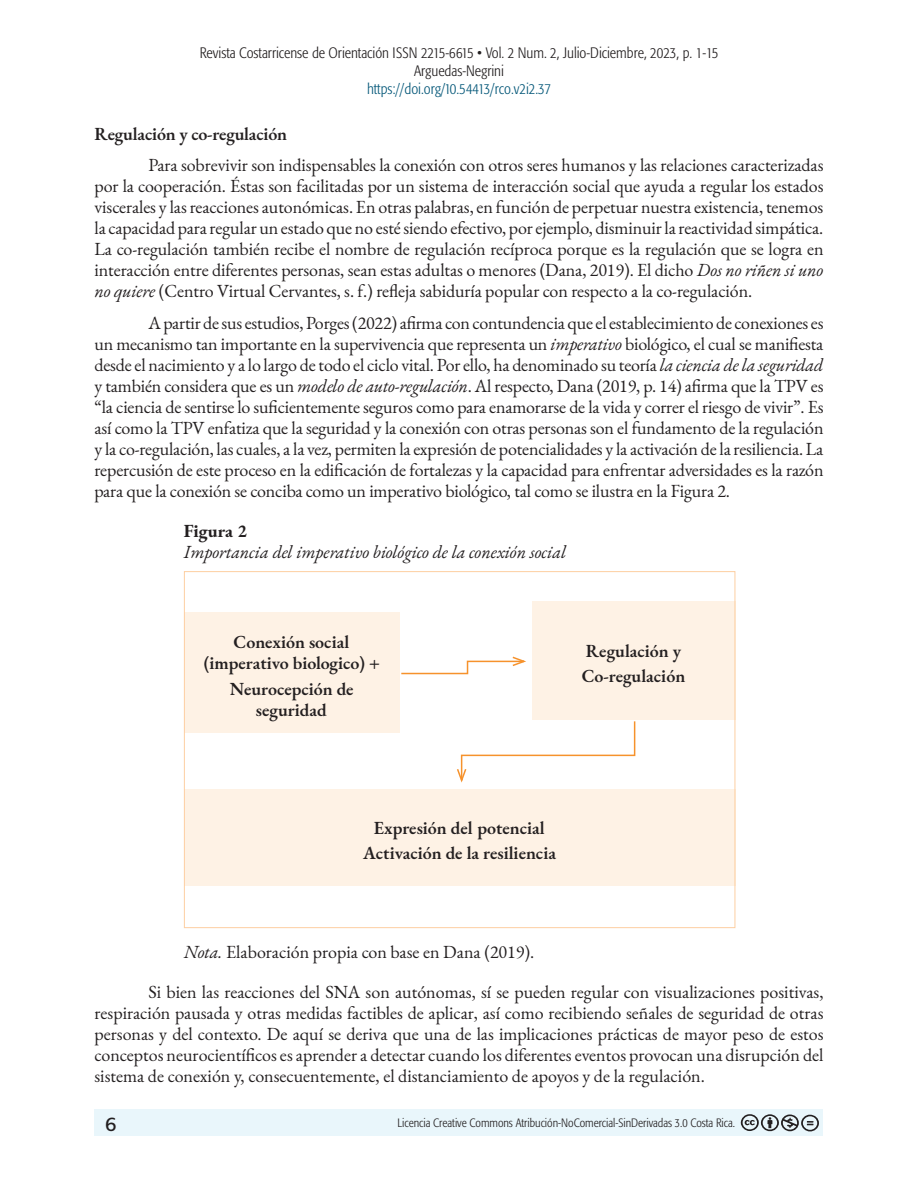
<style>
.page{position:relative;width:918px;height:1188px;background:#fff}
.page>*{position:absolute;margin:0;border:0;box-sizing:border-box;transform-origin:0 0}
.t1{font:19.5px "Formata";color:#231f20}
.TEXTO-CONTINUO{font:18px/21px "EB Garamond";letter-spacing:-.005em;color:#231f20;text-align:justify}
.SUB2{font:600 18px "EB Garamond";color:#231f20}
.t2{font:italic 18px "EB Garamond";color:#231f20}
.t3{font:700 18px "EB Garamond";color:#231f20}
.t4{font:300 condensed 15px/18px "Formata";color:#231f20;text-align:center}
.t5{font:300 condensed 15px "Formata";color:#07597a}
.t6{font:300 condensed 12px "Formata";color:#231f20}
.s1{font-style:italic}
</style>
<div class="page">
<div style="left:94px;top:1110px;width:730px;height:26px;background:#e9f6fb"></div>
<svg style="left:741px;top:1114px;width:78px;height:18px"></svg>
<div style="left:184px;top:789px;width:552px;height:96px;background:#fef2e5"></div>
<div style="left:184px;top:613px;width:216px;height:120px;background:#fef2e5"></div>
<div style="left:532px;top:601px;width:204px;height:119px;background:#fef2e5"></div>
<svg style="left:401px;top:656px;width:125px;height:19px"></svg>
<svg style="left:457px;top:721px;width:179px;height:62px"></svg>
<p class="t4" style="left:200px;top:44px;width:520px">Revista Costarricense de Orientación ISSN 2215-6615 • Vol. 2 Num. 2, Julio-Diciembre, 2023, p. 1-15<br>Arguedas-Negrini</p>
<p class="t5" style="left:367px;top:80px;width:185px">https://doi.org/10.54413/rco.v2i2.37</p>
<p class="SUB2" style="left:94px;top:122px;width:194px">Regulación y co-regulación</p>
<p class="TEXTO-CONTINUO" style="left:94px;top:155px;width:731px;text-indent:54px">Para sobrevivir son indispensables la conexión con otros seres humanos y las relaciones caracterizadas por la cooperación. Éstas son facilitadas por un sistema de interacción social que ayuda a regular los estados viscerales y las reacciones autonómicas. En otras palabras, en función de perpetuar nuestra existencia, tenemos la capacidad para regular un estado que no esté siendo efectivo, por ejemplo, disminuir la reactividad simpática.<br>La co-regulación también recibe el nombre de regulación recíproca porque es la regulación que se logra en interacción entre diferentes personas, sean estas adultas o menores (Dana, 2019). El dicho <span class="s1">Dos no riñen si uno no quiere</span> (Centro Virtual Cervantes, s. f.) refleja sabiduría popular con respecto a la co-regulación.</p>
<p class="TEXTO-CONTINUO" style="left:94px;top:313px;width:731px;text-indent:54px">A partir de sus estudios, Porges (2022) afirma con contundencia que el establecimiento de conexiones es un mecanismo tan importante en la supervivencia que representa un <span class="s1">imperativo</span> biológico, el cual se manifiesta desde el nacimiento y a lo largo de todo el ciclo vital. Por ello, ha denominado su teoría <span class="s1">la ciencia de la seguridad </span>y también considera que es un <span class="s1">modelo de auto-regulación</span>. Al respecto, Dana (2019, p. 14) afirma que la TPV es “la ciencia de sentirse lo suficientemente seguros como para enamorarse de la vida y correr el riesgo de vivir”. Es así como la TPV enfatiza que la seguridad y la conexión con otras personas son el fundamento de la regulación y la co-regulación, las cuales, a la vez, permiten la expresión de potencialidades y la activación de la resiliencia. La repercusión de este proceso en la edificación de fortalezas y la capacidad para enfrentar adversidades es la razón para que la conexión se conciba como un imperativo biológico, tal como se ilustra en la Figura 2.</p>
<p class="t3" style="left:184px;top:519px;width:65px">Figura 2</p>
<p class="t2" style="left:184px;top:540px;width:384px">Importancia del imperativo biológico de la conexión social</p>
<p class="SUB2" style="left:234px;top:631px;width:117px">Conexión social</p>
<p class="SUB2" style="left:204px;top:652px;width:177px">(imperativo biologico) +</p>
<p class="SUB2" style="left:230px;top:677px;width:125px">Neurocepción de</p>
<p class="SUB2" style="left:256px;top:698px;width:72px">seguridad</p>
<p class="SUB2" style="left:586px;top:639px;width:97px">Regulación y</p>
<p class="SUB2" style="left:582px;top:665px;width:105px">Co-regulación</p>
<p class="SUB2" style="left:374px;top:816px;width:172px">Expresión del potencial</p>
<p class="SUB2" style="left:363px;top:841px;width:194px">Activación de la resiliencia</p>
<p class="TEXTO-CONTINUO" style="left:184px;top:942px;width:352px"><span class="s1">Nota.</span> Elaboración propia con base en Dana (2019).</p>
<p class="TEXTO-CONTINUO" style="left:94px;top:982px;width:731px;text-indent:54px">Si bien las reacciones del SNA son autónomas, sí se pueden regular con visualizaciones positivas, respiración pausada y otras medidas factibles de aplicar, así como recibiendo señales de seguridad de otras personas y del contexto. De aquí se deriva que una de las implicaciones prácticas de mayor peso de estos conceptos neurocientíficos es aprender a detectar cuando los diferentes eventos provocan una disrupción del sistema de conexión y, consecuentemente, el distanciamiento de apoyos y de la regulación.</p>
<p class="t1" style="left:105px;top:1112px;width:13px">6</p>
<p class="t6" style="left:398px;top:1116px;width:339px">Licencia Creative Commons Atribución-NoComercial-SinDerivadas 3.0 Costa Rica.</p>
</div>
